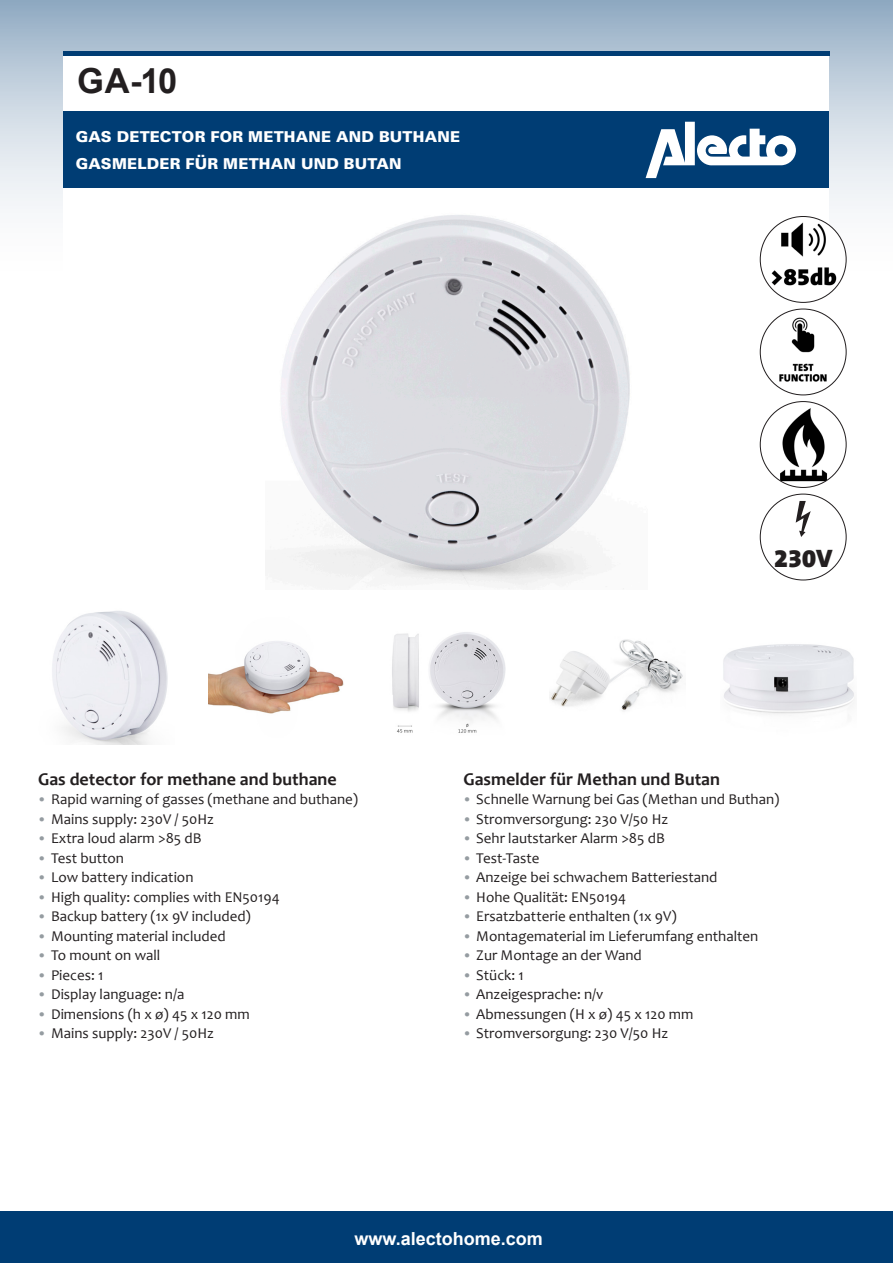
<style>
.page{position:relative;width:893px;height:1263px;background:#fff}
.page>*{position:absolute;margin:0;border:0;box-sizing:border-box;transform-origin:0 0}
.t1{font:700 34.5px "Arial";color:#231f20}
.t2{font:900 25.35px "The Sans B W9";color:#231f20}
._03_Babycare_Basis_B{font:700 18px "Candara";color:#231f20}
.t3{font:700 18px "Arial";color:#fff}
.t4{font:15px "Candara";color:#231f20}
.t5{font:900 15px "Univers LT Std";letter-spacing:.01em;color:#fff}
.s1{font-family:"Calibri";font-weight:300;color:#959ca1}
</style>
<div class="page">
<svg style="left:0;top:0;width:893px;height:275px;background:#b7c8d7"></svg>
<div style="left:0;top:1212px;width:893px;height:51px;background:#003d74"></div>
<div style="left:64px;top:51px;width:765px;height:557px;background:#fff"></div>
<div style="left:63px;top:112px;width:766px;height:76px;background:#003d74"></div>
<hr style="left:63px;top:51px;width:766px;height:4px;background:#003d74">
<svg style="left:646px;top:122px;width:150px;height:56px"></svg>
<img style="left:550px;top:639px;width:133px;height:72px">
<img style="left:723px;top:644px;width:131px;height:70px">
<img style="left:208px;top:641px;width:136px;height:73px">
<img style="left:52px;top:611px;width:116px;height:133px">
<img style="left:274px;top:215px;width:356px;height:374px">
<img style="left:392px;top:632px;width:114px;height:101px">
<img style="left:760px;top:402px;width:86px;height:85px;border-radius:42px">
<img style="left:763px;top:312px;width:81px;height:80px">
<img style="left:763px;top:216px;width:81px;height:81px">
<svg style="left:796px;top:501px;width:15px;height:36px"></svg>
<p class="t1" style="left:77px;top:57px;width:102px">GA-10</p>
<p class="t5" style="left:76px;top:127px;width:386px">GAS DETECTOR FOR METHANE AND BUTHANE</p>
<p class="t5" style="left:76px;top:154px;width:327px">GASMELDER FÜR METHAN UND BUTAN</p>
<p class="t2" style="left:774px;top:542px;width:60px">230V</p>
<p class="_03_Babycare_Basis_B" style="left:38px;top:768px;width:300px">Gas detector for methane and buthane</p>
<p class="t4" style="left:38px;top:790px;width:321px"><span class="s1">•</span> Rapid warning of gasses (methane and buthane)</p>
<p class="t4" style="left:38px;top:809px;width:177px"><span class="s1">•</span> Mains supply: 230V / 50Hz</p>
<p class="t4" style="left:38px;top:829px;width:165px"><span class="s1">•</span> Extra loud alarm &gt;85 dB</p>
<p class="t4" style="left:38px;top:848px;width:87px"><span class="s1">•</span> Test button</p>
<p class="t4" style="left:38px;top:868px;width:157px"><span class="s1">•</span> Low battery indication</p>
<p class="t4" style="left:38px;top:887px;width:243px"><span class="s1">•</span> High quality: complies with EN50194</p>
<p class="t4" style="left:38px;top:907px;width:214px"><span class="s1">•</span> Backup battery (1x 9V included)</p>
<p class="t4" style="left:38px;top:926px;width:189px"><span class="s1">•</span> Mounting material included</p>
<p class="t4" style="left:38px;top:946px;width:124px"><span class="s1">•</span> To mount on wall</p>
<p class="t4" style="left:38px;top:965px;width:67px"><span class="s1">•</span> Pieces: 1</p>
<p class="t4" style="left:38px;top:985px;width:148px"><span class="s1">•</span> Display language: n/a</p>
<p class="t4" style="left:38px;top:1004px;width:213px"><span class="s1">•</span> Dimensions (h x ø) 45 x 120 mm</p>
<p class="t4" style="left:38px;top:1024px;width:177px"><span class="s1">•</span> Mains supply: 230V / 50Hz</p>
<p class="_03_Babycare_Basis_B" style="left:463px;top:768px;width:258px">Gasmelder für Methan und Butan</p>
<p class="t4" style="left:463px;top:790px;width:318px"><span class="s1">•</span> Schnelle Warnung bei Gas (Methan und Buthan)</p>
<p class="t4" style="left:463px;top:809px;width:206px"><span class="s1">•</span> Stromversorgung: 230 V/50 Hz</p>
<p class="t4" style="left:463px;top:829px;width:203px"><span class="s1">•</span> Sehr lautstarker Alarm &gt;85 dB</p>
<p class="t4" style="left:463px;top:848px;width:78px"><span class="s1">•</span> Test-Taste</p>
<p class="t4" style="left:463px;top:868px;width:256px"><span class="s1">•</span> Anzeige bei schwachem Batteriestand</p>
<p class="t4" style="left:463px;top:887px;width:164px"><span class="s1">•</span> Hohe Qualität: EN50194</p>
<p class="t4" style="left:463px;top:907px;width:215px"><span class="s1">•</span> Ersatzbatterie enthalten (1x 9V)</p>
<p class="t4" style="left:463px;top:926px;width:296px"><span class="s1">•</span> Montagematerial im Lieferumfang enthalten</p>
<p class="t4" style="left:463px;top:946px;width:180px"><span class="s1">•</span> Zur Montage an der Wand</p>
<p class="t4" style="left:463px;top:965px;width:62px"><span class="s1">•</span> Stück: 1</p>
<p class="t4" style="left:463px;top:985px;width:142px"><span class="s1">•</span> Anzeigesprache: n/v</p>
<p class="t4" style="left:463px;top:1004px;width:231px"><span class="s1">•</span> Abmessungen (H x ø) 45 x 120 mm</p>
<p class="t4" style="left:463px;top:1024px;width:206px"><span class="s1">•</span> Stromversorgung: 230 V/50 Hz</p>
<p class="t3" style="left:354px;top:1226px;width:190px">www.alectohome.com</p>
</div>
